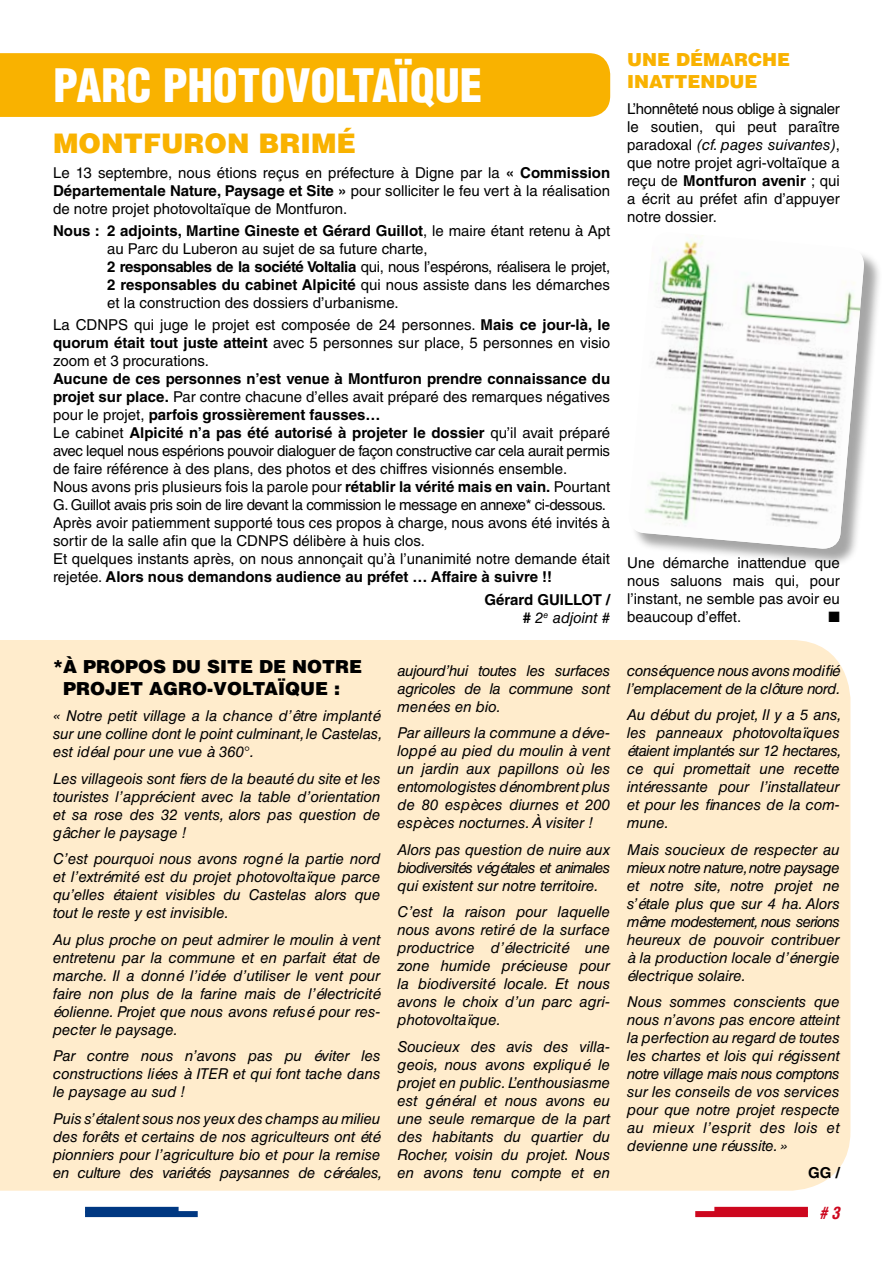
<style>
.page{position:relative;width:893px;height:1263px;background:#fff}
.page>*{position:absolute;margin:0;border:0;box-sizing:border-box;transform-origin:0 0}
.t1{font:900 condensed 45px "Helvetica LT Std";color:#fff}
.t2{font:900 27px "Helvetica LT Std";color:#f9b200}
.t3{font:900 18px/21.6px "Helvetica LT Std";color:#000}
.t4{font:900 18px/21.6px "Helvetica LT Std";color:#f9b200}
.t5{font:italic 700 condensed 16.5px "Helvetica LT Std";color:#cd071e}
.t6{font:italic 15px/18px "Helvetica LT Std";color:#000;text-align:justify}
.t7{font:15px/18px "Helvetica LT Std";color:#000;text-align:justify}
.t8{font:italic 15px/18px "Helvetica LT Std";letter-spacing:-.025em;color:#000}
.t9{font:700 15px/18px "Helvetica LT Std";color:#000;text-align:right}
.t10{font:15px "Zapf Dingbats ITC";color:#000}
.s1{font-weight:700}
.s2{font-weight:400;font-style:italic}
.s3{font-style:italic}
</style>
<div class="page">
<div style="left:0;top:640px;width:850px;height:551px;background:#ffeccc"></div>
<div style="left:0;top:53px;width:610px;height:64px;background:#f9b200"></div>
<div style="left:630px;top:234px;width:262px;height:341px;background:#000;opacity:.35"></div>
<img style="left:630px;top:234px;width:235px;height:316px">
<div style="left:85px;top:1211px;width:113px;height:6px;background:#003882"></div>
<div style="left:85px;top:1207px;width:94px;height:6px;background:#003882"></div>
<div style="left:695px;top:1211px;width:113px;height:6px;background:#cd071e"></div>
<div style="left:714px;top:1207px;width:94px;height:6px;background:#cd071e"></div>
<h1 class="t1" style="left:53px;top:57px;width:431px">PARC PHOTOVOLTAÏQUE</h1>
<h2 class="t2" style="left:53px;top:126px;width:304px">MONTFURON BRIMÉ</h2>
<p class="t7" style="left:53px;top:163px;width:559px">Le 13 septembre, nous étions reçus en préfecture à Digne par la <span class="s1">« Commission Départementale Nature, Paysage et Site »</span> pour solliciter le feu vert à la réalisation de notre projet photovoltaïque de Montfuron.</p>
<p class="t7" style="left:107px;top:222px;width:505px;text-align:left;text-indent:-54px"><span class="s1">Nous : 2 adjoints, Martine Gineste et Gérard Guillot</span>, le maire étant retenu à Apt au Parc du Luberon au sujet de sa future charte,<br><span class="s1">2 responsables de la société Voltalia</span> qui, nous l’espérons, réalisera le projet, <span class="s1">2 responsables du cabinet Alpicité</span> qui nous assiste dans les démarches et la construction des dossiers d’urbanisme.</p>
<p class="t7" style="left:53px;top:316px;width:559px">La CDNPS qui juge le projet est composée de 24 personnes. <span class="s1">Mais ce jour-là, le quorum était tout juste atteint</span> avec 5 personnes sur place, 5 personnes en visio zoom et 3 procurations.</p>
<p class="t7" style="left:53px;top:370px;width:559px;text-align:left"><span class="s1">Aucune de ces personnes n’est venue à Montfuron prendre connaissance du projet sur place.</span> Par contre chacune d’elles avait préparé des remarques négatives pour le projet, <span class="s1">parfois grossièrement fausses…<br></span>Le cabinet <span class="s1">Alpicité n’a pas été autorisé à projeter le dossier</span> qu’il avait préparé avec lequel nous espérions pouvoir dialoguer de façon constructive car cela aurait permis de faire référence à des plans, des photos et des chiffres visionnés ensemble.<br>Nous avons pris plusieurs fois la parole pour <span class="s1">rétablir la vérité mais en vain.</span> Pourtant G. Guillot avais pris soin de lire devant la commission le message en annexe* ci-dessous.<br>Après avoir patiemment supporté tous ces propos à charge, nous avons été invités à sortir de la salle afin que la CDNPS délibère à huis clos.<br>Et quelques instants après, on nous annonçait qu’à l’unanimité notre demande était rejetée. <span class="s1">Alors nous demandons audience au préfet … Affaire à suivre !!</span></p>
<p class="t9" style="left:485px;top:590px;width:127px">Gérard GUILLOT / # <span class="s2">2</span><sup>e</sup> <span class="s2">adjoint #</span></p>
<p class="t3" style="left:63px;top:656px;width:300px;text-indent:-10px">*À PROPOS DU SITE DE NOTRE<br>PROJET AGRO-VOLTAÏQUE :</p>
<p class="t6" style="left:53px;top:707px;width:331px;text-align:left">« Notre petit village a la chance d’être implanté sur une colline dont le point culminant, le Castelas, est idéal pour une vue à 360°.</p>
<p class="t6" style="left:53px;top:769px;width:329px">Les villageois sont fiers de la beauté du site et les touristes l’apprécient avec la table d’orientation et sa rose des 32 vents, alors pas question de gâcher le paysage !</p>
<p class="t6" style="left:53px;top:850px;width:329px">C’est pourquoi nous avons rogné la partie nord et l’extrémité est du projet photovoltaïque parce qu’elles étaient visibles du Castelas alors que tout le reste y est invisible.</p>
<p class="t6" style="left:53px;top:930px;width:329px">Au plus proche on peut admirer le moulin à vent entretenu par la commune et en parfait état de marche. Il a donné l’idée d’utiliser le vent pour faire non plus de la farine mais de l’électricité éolienne. Projet que nous avons refusé pour res&shy;pecter le paysage.</p>
<p class="t6" style="left:53px;top:1047px;width:329px">Par contre nous n’avons pas pu éviter les constructions liées à ITER et qui font tache dans le paysage au sud !</p>
<p class="t6" style="left:53px;top:1110px;width:331px;text-align:left">Puis s’étalent sous nos yeux des champs au milieu des forêts et certains de nos agriculteurs ont été pionniers pour l’agriculture bio et pour la remise en culture des variétés paysannes de céréales,</p>
<p class="t6" style="left:398px;top:661px;width:214px">aujourd’hui toutes les surfaces agricoles de la commune sont menées en bio.</p>
<p class="t6" style="left:398px;top:724px;width:214px">Par ailleurs la commune a déve&shy;loppé au pied du moulin à vent un jardin aux papillons où les entomologistes dénombrent plus de 80 espèces diurnes et 200 espèces nocturnes. À visiter !</p>
<p class="t6" style="left:398px;top:840px;width:214px">Alors pas question de nuire aux biodiversités végétales et animales qui existent sur notre territoire.</p>
<p class="t6" style="left:398px;top:903px;width:214px">C’est la raison pour laquelle nous avons retiré de la surface productrice d’électricité une zone humide précieuse pour la biodiversité locale. Et nous avons le choix d’un parc agri&shy;photovoltaïque.</p>
<p class="t6" style="left:398px;top:1038px;width:214px">Soucieux des avis des villa&shy;geois, nous avons expliqué le projet en public. L’enthousiasme est général et nous avons eu une seule remarque de la part des habitants du quartier du Rocher, voisin du projet. Nous en avons tenu compte et en</p>
<p class="t4" style="left:627px;top:48px;width:164px">UNE DÉMARCHE<br>INATTENDUE</p>
<p class="t7" style="left:627px;top:100px;width:214px">L’honnêteté nous oblige à signaler le soutien, qui peut paraître paradoxal <span class="s3">(cf. pages suivantes)</span>, que notre projet agri-voltaïque a reçu de <span class="s1">Montfuron avenir</span> ; qui a écrit au préfet afin d’appuyer notre dossier.</p>
<p class="t7" style="left:627px;top:553px;width:214px">Une démarche inattendue que nous saluons mais qui, pour l’instant, ne semble pas avoir eu beaucoup d’effet.</p>
<p class="t10" style="left:828px;top:609px;width:13px">■</p>
<p class="t8" style="left:627px;top:661px;width:215px">conséquence nous avons modifié l’emplacement de la clôture nord.</p>
<p class="t6" style="left:627px;top:706px;width:216px;text-align:left">Au début du projet, Il y a 5 ans, les panneaux photovoltaïques étaient implantés sur 12 hectares, ce qui promettait une recette intéressante pour l’installateur et pour les finances de la com&shy;mune.</p>
<p class="t6" style="left:627px;top:840px;width:214px">Mais soucieux de respecter au mieux notre nature, notre paysage et notre site, notre projet ne s’étale plus que sur 4 ha. Alors même modestement, nous serions heureux de pouvoir contribuer à la production locale d’énergie électrique solaire.</p>
<p class="t6" style="left:627px;top:993px;width:214px">Nous sommes conscients que nous n’avons pas encore atteint la perfection au regard de toutes les chartes et lois qui régissent notre village mais nous comptons sur les conseils de vos services pour que notre projet respecte au mieux l’esprit des lois et devienne une réussite. »</p>
<p class="t9" style="left:808px;top:1163px;width:33px">GG /</p>
<p class="t5" style="left:819px;top:1202px;width:22px"># 3</p>
</div>
